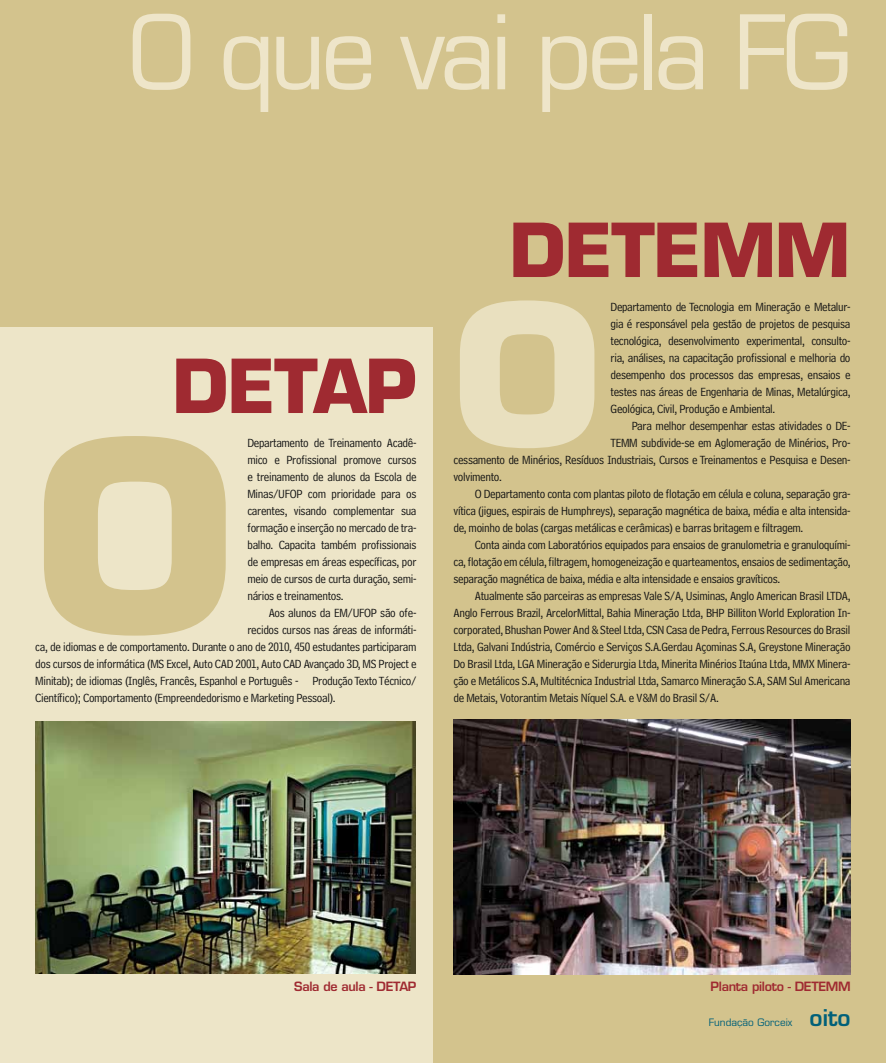
<style>
.page{position:relative;width:886px;height:1063px;background:#d3c38d}
.page>*{position:absolute;margin:0;border:0;box-sizing:border-box;transform-origin:0 0}
.t1{font:700 261.88px "Eurostile";color:#d3c38d}
.t2{font:700 193.88px "Eurostile";color:#e9e0bf}
.t3{font:100px "Eurostile";letter-spacing:-.05em;color:#eee5c9}
.t4{font:700 72.5px "Eurostile";letter-spacing:-.025em;color:#9f2a31}
.t5{font:600 22.5px "Eurostile";color:#006079}
.t6{font:12.5px/17px "Bell Centennial Address";letter-spacing:-.025em;color:#121212;text-align:justify}
.t7{font:600 12.5px "Eurostile";letter-spacing:-.025em;color:#9f2a31}
.t8{font:10px "Eurostile";color:#006079}
</style>
<div class="page">
<div style="left:0;top:328px;width:433px;height:735px;background:#ede5c8"></div>
<img style="left:35px;top:721px;width:380px;height:253px">
<img style="left:453px;top:719px;width:397px;height:255px">
<h3 class="t3" style="left:129px;top:-8px;width:723px">O que vai pela FG</h3>
<h3 class="t4" style="left:172px;top:342px;width:245px">DETAP</h3>
<h1 class="t1" style="left:35px;top:376px;width:183px">O</h1>
<p class="t6" style="left:247px;top:434px;width:171px">Departamento de Treinamento Acadê&shy;mico e Profissional promove cursos e treinamento de alunos da Escola de Minas/UFOP com prioridade para os carentes, visando complementar sua formação e inserção no mercado de tra&shy;balho. Capacita também profissionais de empresas em áreas específicas, por meio de cursos de curta duração, semi&shy;nários e treinamentos.</p>
<p class="t6" style="left:269px;top:604px;width:149px">Aos alunos da EM/UFOP são ofe-</p>
<p class="t6" style="left:247px;top:621px;width:171px">recidos cursos nas áreas de informáti-</p>
<p class="t6" style="left:35px;top:638px;width:383px">ca, de idiomas e de comportamento. Durante o ano de 2010, 450 estudantes participaram</p>
<p class="t6" style="left:35px;top:655px;width:383px">dos cursos de informática (MS Excel, Auto CAD 2001, Auto CAD Avançado 3D, MS Project e</p>
<p class="t6" style="left:35px;top:672px;width:383px">Minitab); de idiomas (Inglês, Francês, Espanhol e Português - Produção Texto Técnico/</p>
<p class="t6" style="left:35px;top:689px;width:302px">Científico); Comportamento (Empreendedorismo e Marketing Pessoal).</p>
<h3 class="t4" style="left:510px;top:206px;width:342px">DETEMM</h3>
<h2 class="t2" style="left:453px;top:256px;width:136px">O</h2>
<p class="t6" style="left:610px;top:298px;width:241px">Departamento de Tecnologia em Mineração e Metalur&shy;gia é responsável pela gestão de projetos de pesquisa tecnológica, desenvolvimento experimental, consulto&shy;ria, análises, na capacitação profissional e melhoria do desempenho dos processos das empresas, ensaios e testes nas áreas de Engenharia de Minas, Metalúrgica, Geológica, Civil, Produção e Ambiental.</p>
<p class="t6" style="left:632px;top:417px;width:220px">Para melhor desempenhar estas atividades o DE-</p>
<p class="t6" style="left:610px;top:434px;width:241px">TEMM subdivide-se em Aglomeração de Minérios, Pro-</p>
<p class="t6" style="left:453px;top:451px;width:398px">cessamento de Minérios, Resíduos Industriais, Cursos e Treinamentos e Pesquisa e Desen-</p>
<p class="t6" style="left:453px;top:468px;width:50px">volvimento.</p>
<p class="t6" style="left:475px;top:485px;width:377px">O Departamento conta com plantas piloto de flotação em célula e coluna, separação gra-</p>
<p class="t6" style="left:453px;top:502px;width:398px">vítica (jigues, espirais de Humphreys), separação magnética de baixa, média e alta intensida-</p>
<p class="t6" style="left:453px;top:519px;width:351px">de, moinho de bolas (cargas metálicas e cerâmicas) e barras britagem e filtragem.</p>
<p class="t6" style="left:475px;top:536px;width:377px">Conta ainda com Laboratórios equipados para ensaios de granulometria e granuloquími-</p>
<p class="t6" style="left:453px;top:553px;width:399px">ca, flotação em célula, filtragem, homogeneização e quarteamentos, ensaios de sedimentação,</p>
<p class="t6" style="left:453px;top:570px;width:328px">separação magnética de baixa, média e alta intensidade e ensaios gravíticos.</p>
<p class="t6" style="left:475px;top:587px;width:377px">Atualmente são parceiras as empresas Vale S/A, Usiminas, Anglo American Brasil LTDA,</p>
<p class="t6" style="left:453px;top:604px;width:398px">Anglo Ferrous Brazil, ArcelorMittal, Bahia Mineração Ltda, BHP Billiton World Exploration In-</p>
<p class="t6" style="left:453px;top:621px;width:398px">corporated, Bhushan Power And &amp; Steel Ltda, CSN Casa de Pedra, Ferrous Resources do Brasil</p>
<p class="t6" style="left:453px;top:638px;width:399px">Ltda, Galvani Indústria, Comércio e Serviços S.A.Gerdau Açominas S.A, Greystone Mineração</p>
<p class="t6" style="left:453px;top:655px;width:398px">Do Brasil Ltda, LGA Mineração e Siderurgia Ltda, Minerita Minérios Itaúna Ltda, MMX Minera-</p>
<p class="t6" style="left:453px;top:672px;width:398px">ção e Metálicos S.A, Multitécnica Industrial Ltda, Samarco Mineração S.A, SAM Sul Americana</p>
<p class="t6" style="left:453px;top:689px;width:267px">de Metais, Votorantim Metais Níquel S.A. e V&amp;M do Brasil S/A.</p>
<p class="t7" style="left:294px;top:979px;width:124px">Sala de aula - DETAP</p>
<p class="t7" style="left:711px;top:979px;width:142px">Planta piloto - DETEMM</p>
<p class="t8" style="left:709px;top:1016px;width:85px">Fundação Gorceix</p>
<h3 class="t5" style="left:809px;top:1004px;width:43px">oito</h3>
</div>
